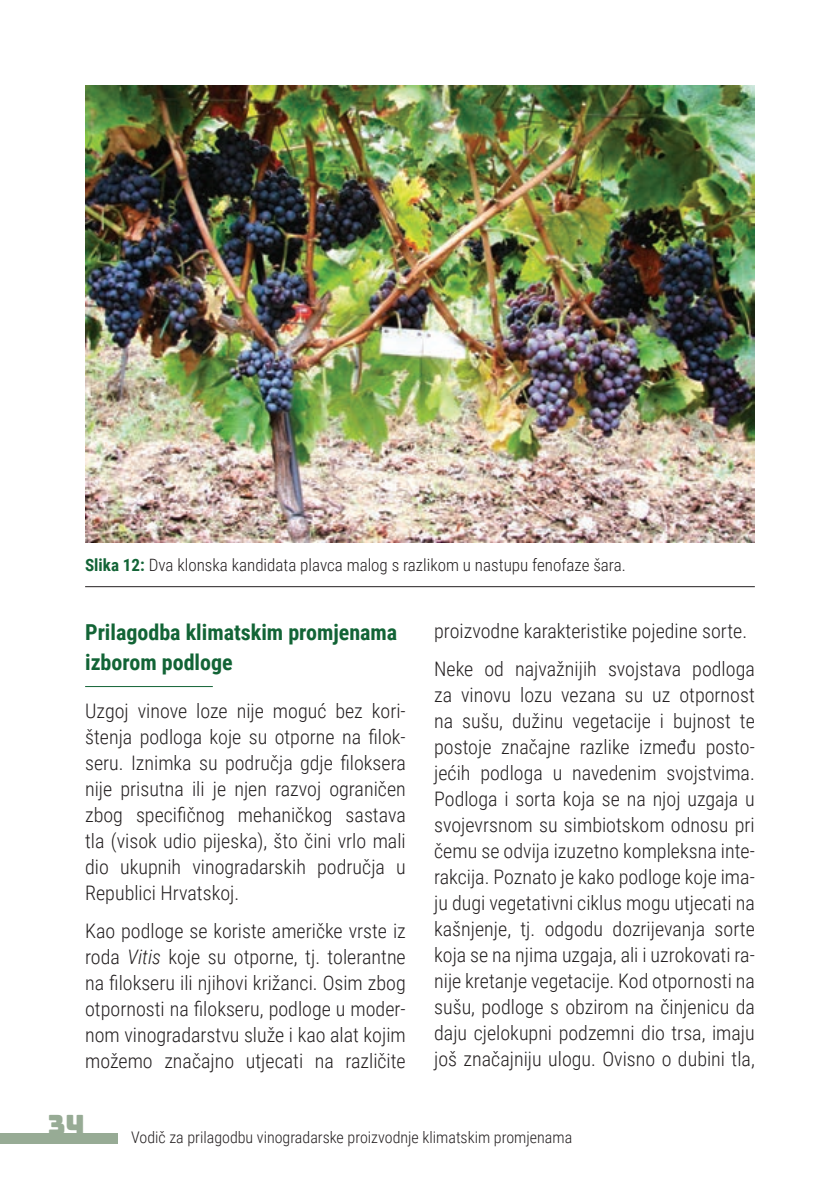
<style>
.page{position:relative;width:840px;height:1191px;background:#fff}
.page>*{position:absolute;margin:0;border:0;box-sizing:border-box;transform-origin:0 0}
.t1{font:28px "Bungee";color:#97ab95}
.t2{font:700 22px/30px "Roboto Condensed";color:#126436}
.t3{font:300 20px/26px "Roboto Condensed";color:#231f20;text-align:justify}
.t4{font:300 17px "Roboto Condensed";color:#231f20}
.t5{font:300 16px "Roboto Condensed";color:#231f20}
.s1{font-weight:700;color:#126436}
.s2{font-style:italic}
</style>
<div class="page">
<div style="left:0;top:1133px;width:118px;height:10px;background:#97ab95"></div>
<hr style="left:85px;top:686px;width:128px;height:1px;background:#126436">
<img style="left:85px;top:85px;width:669px;height:457px">
<hr style="left:85px;top:586px;width:669px;height:1px;background:#231f20">
<p class="t4" style="left:85px;top:553px;width:542px"><span class="s1">Slika 12:</span> Dva klonska kandidata plavca malog s razlikom u nastupu fenofaze šara.</p>
<p class="t2" style="left:85px;top:616px;width:313px">Prilagodba klimatskim promjenama izborom podloge</p>
<p class="t3" style="left:85px;top:697px;width:322px">Uzgoj vinove loze nije moguć bez kori&shy;štenja podloga koje su otporne na filok&shy;seru. Iznimka su područja gdje filoksera nije prisutna ili je njen razvoj ograničen zbog specifičnog mehaničkog sastava tla (visok udio pijeska), što čini vrlo mali dio ukupnih vinogradarskih područja u Republici Hrvatskoj.</p>
<p class="t3" style="left:85px;top:917px;width:322px">Kao podloge se koriste američke vrste iz roda <span class="s2">Vitis</span> koje su otporne, tj. tolerantne na filokseru ili njihovi križanci. Osim zbog otpornosti na filokseru, podloge u moder&shy;nom vinogradarstvu služe i kao alat kojim možemo značajno utjecati na različite</p>
<p class="t3" style="left:434px;top:611px;width:322px;line-height:37.4px">proizvodne karakteristike pojedine sorte.<br>Neke od najvažnijih svojstava podloga</p>
<p class="t3" style="left:434px;top:680px;width:322px">za vinovu lozu vezana su uz otpornost na sušu, dužinu vegetacije i bujnost te postoje značajne razlike između posto&shy;jećih podloga u navedenim svojstvima.<br>Podloga i sorta koja se na njoj uzgaja u svojevrsnom su simbiotskom odnosu pri čemu se odvija izuzetno kompleksna inte&shy;rakcija. Poznato je kako podloge koje ima&shy;ju dugi vegetativni ciklus mogu utjecati na kašnjenje, tj. odgodu dozrijevanja sorte koja se na njima uzgaja, ali i uzrokovati ra&shy;nije kretanje vegetacije. Kod otpornosti na sušu, podloge s obzirom na činjenicu da daju cjelokupni podzemni dio trsa, imaju još značajniju ulogu. Ovisno o dubini tla,</p>
<h1 class="t1" style="left:48px;top:1108px;width:39px">34</h1>
<p class="t5" style="left:131px;top:1126px;width:442px">Vodič za prilagodbu vinogradarske proizvodnje klimatskim promjenama</p>
</div>
